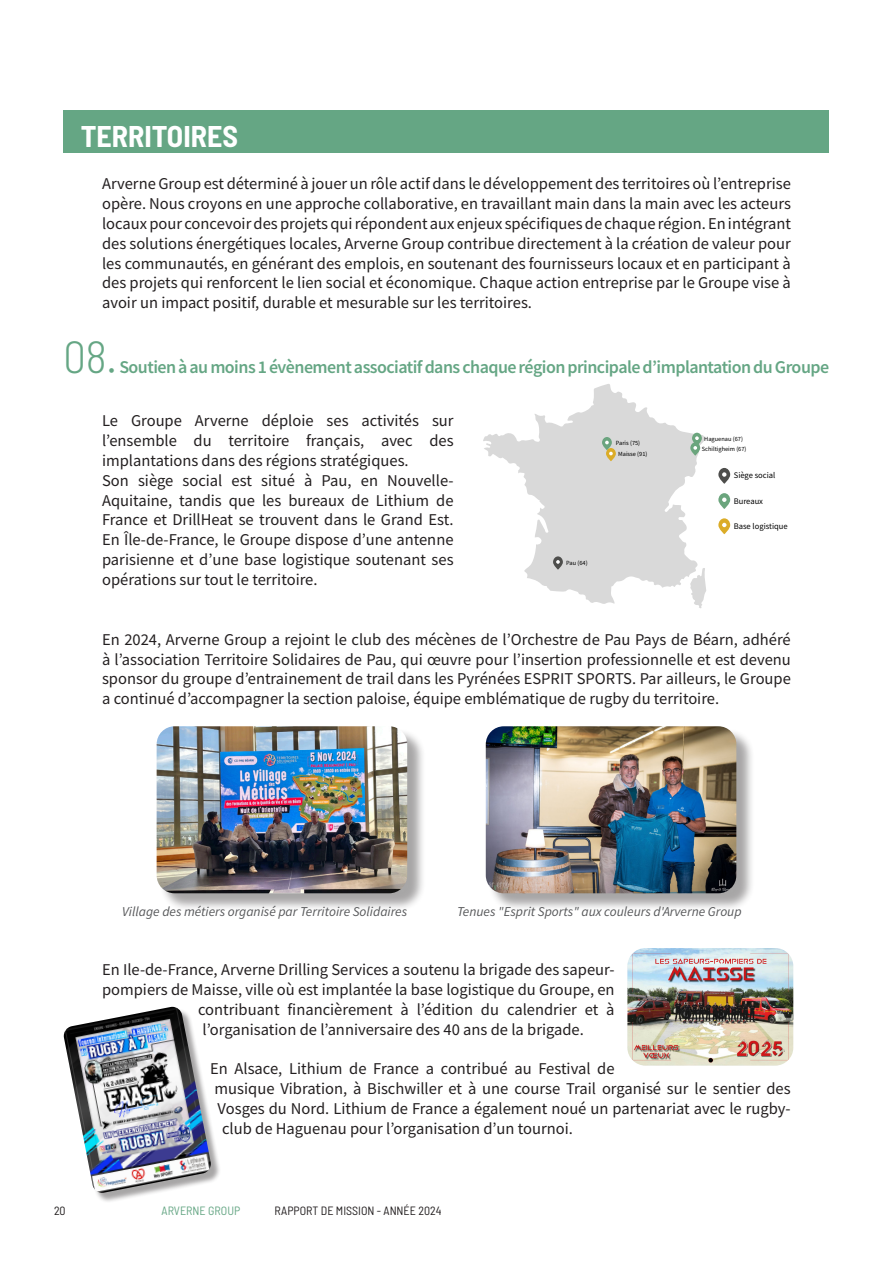
<style>
.page{position:relative;width:893px;height:1263px;background:#fff}
.page>*{position:absolute;margin:0;border:0;box-sizing:border-box;transform-origin:0 0}
.t1{font:300 semi-condensed 45px "Barlow";color:#65a684}
.t2{font:700 semi-condensed 30px "Barlow";color:#fff}
.t3{font:600 18px "Source Sans Pro";letter-spacing:-.03em;color:#65a684}
.t4{font:16.5px/19.8px "Source Sans Pro";color:#231f20;text-align:justify}
.t5{font:italic 13.5px "Source Sans Pro";color:#57585a}
.t6{font:semi-condensed 12px "Barlow";color:#231f20}
.t7{font:semi-condensed 12px "Barlow";color:#65a684}
.t8{font:8.55px "Source Sans Pro";color:#000}
.t9{font:6.3px/10.9px "Source Sans Pro";color:#000}
</style>
<div class="page">
<div style="left:64px;top:111px;width:765px;height:42px;background:#65a684"></div>
<svg style="left:695px;top:604px;width:7px;height:4px"></svg>
<svg style="left:483px;top:384px;width:223px;height:220px;fill:#d9d9d9"></svg>
<svg style="left:690px;top:433px;width:12px;height:23px"></svg>
<svg style="left:553px;top:556px;width:10px;height:14px"></svg>
<svg style="left:602px;top:437px;width:14px;height:24px"></svg>
<svg style="left:718px;top:493px;width:12px;height:16px"></svg>
<svg style="left:718px;top:468px;width:12px;height:16px"></svg>
<svg style="left:718px;top:518px;width:12px;height:16px"></svg>
<div style="left:488px;top:728px;width:267px;height:184px;background:#231f20;opacity:.4"></div>
<img style="left:486px;top:726px;width:250px;height:167px">
<div style="left:159px;top:728px;width:267px;height:184px;background:#231f20;opacity:.4"></div>
<img style="left:157px;top:726px;width:250px;height:167px">
<div style="left:65px;top:1008px;width:156px;height:195px;background:#231f20;opacity:.4"></div>
<img style="left:63px;top:1007px;width:149px;height:186px">
<img style="left:627px;top:948px;width:166px;height:117px">
<p class="t2" style="left:81px;top:117px;width:159px">TERRITOIRES</p>
<p class="t4" style="left:102px;top:174px;width:690px">Arverne Group est déterminé à jouer un rôle actif dans le développement des territoires où l’entreprise opère. Nous croyons en une approche collaborative, en travaillant main dans la main avec les acteurs locaux pour concevoir des projets qui répondent aux enjeux spécifiques de chaque région. En intégrant des solutions énergétiques locales, Arverne Group contribue directement à la création de valeur pour les communautés, en générant des emplois, en soutenant des fournisseurs locaux et en participant à des projets qui renforcent le lien social et économique. Chaque action entreprise par le Groupe vise à avoir un impact positif, durable et mesurable sur les territoires.</p>
<p class="t1" style="left:64px;top:329px;width:55px">08.</p>
<p class="t3" style="left:119px;top:355px;width:711px">Soutien à au moins 1 évènement associatif dans chaque région principale d’implantation du Groupe</p>
<p class="t4" style="left:102px;top:411px;width:353px">Le Groupe Arverne déploie ses activités sur l’ensemble du territoire français, avec des implantations dans des régions stratégiques.</p>
<p class="t4" style="left:102px;top:470px;width:353px">Son siège social est situé à Pau, en Nouvelle-Aquitaine, tandis que les bureaux de Lithium de France et DrillHeat se trouvent dans le Grand Est.<br>En Île-de-France, le Groupe dispose d’une antenne parisienne et d’une base logistique soutenant ses opérations sur tout le territoire.</p>
<p class="t9" style="left:618px;top:438px;width:31px;text-indent:-2px">Paris (75)<br>Maisse (91)</p>
<p class="t9" style="left:702px;top:434px;width:46px;line-height:9.8px;text-align:center">Haguenau (67)<br>Schiltigheim (67)</p>
<p class="t8" style="left:734px;top:470px;width:43px">Siège social</p>
<p class="t8" style="left:734px;top:496px;width:31px">Bureaux</p>
<p class="t8" style="left:734px;top:521px;width:56px">Base logistique</p>
<p class="t9" style="left:566px;top:557px;width:23px">Pau (64)</p>
<p class="t4" style="left:102px;top:629px;width:690px">En 2024, Arverne Group a rejoint le club des mécènes de l’Orchestre de Pau Pays de Béarn, adhéré à l’association Territoire Solidaires de Pau, qui œuvre pour l’insertion professionnelle et est devenu sponsor du groupe d’entrainement de trail dans les Pyrénées ESPRIT SPORTS. Par ailleurs, le Groupe a continué d’accompagner la section paloise, équipe emblématique de rugby du territoire.</p>
<p class="t5" style="left:122px;top:903px;width:286px">Village des métiers organisé par Territoire Solidaires</p>
<p class="t5" style="left:457px;top:903px;width:286px">Tenues "Esprit Sports" aux couleurs d'Arverne Group</p>
<p class="t4" style="left:102px;top:960px;width:514px">En Ile-de-France, Arverne Drilling Services a soutenu la brigade des sapeur-</p>
<p class="t4" style="left:102px;top:979px;width:514px">pompiers de Maisse, ville où est implantée la base logistique du Groupe, en</p>
<p class="t4" style="left:198px;top:999px;width:418px">contribuant financièrement à l’édition du calendrier et à</p>
<p class="t4" style="left:203px;top:1019px;width:383px">l’organisation de l’anniversaire des 40 ans de la brigade.</p>
<p class="t4" style="left:210px;top:1059px;width:406px">En Alsace, Lithium de France a contribué au Festival de</p>
<p class="t4" style="left:215px;top:1078px;width:577px">musique Vibration, à Bischwiller et à une course Trail organisé sur le sentier des</p>
<p class="t4" style="left:218px;top:1098px;width:575px">Vosges du Nord. Lithium de France a également noué un partenariat avec le rugby-</p>
<p class="t4" style="left:222px;top:1118px;width:352px">club de Haguenau pour l’organisation d’un tournoi.</p>
<p class="t6" style="left:54px;top:1202px;width:13px">20</p>
<p class="t7" style="left:162px;top:1202px;width:80px">ARVERNE GROUP</p>
<p class="t6" style="left:275px;top:1202px;width:168px">RAPPORT DE MISSION - ANNÉE 2024</p>
</div>
